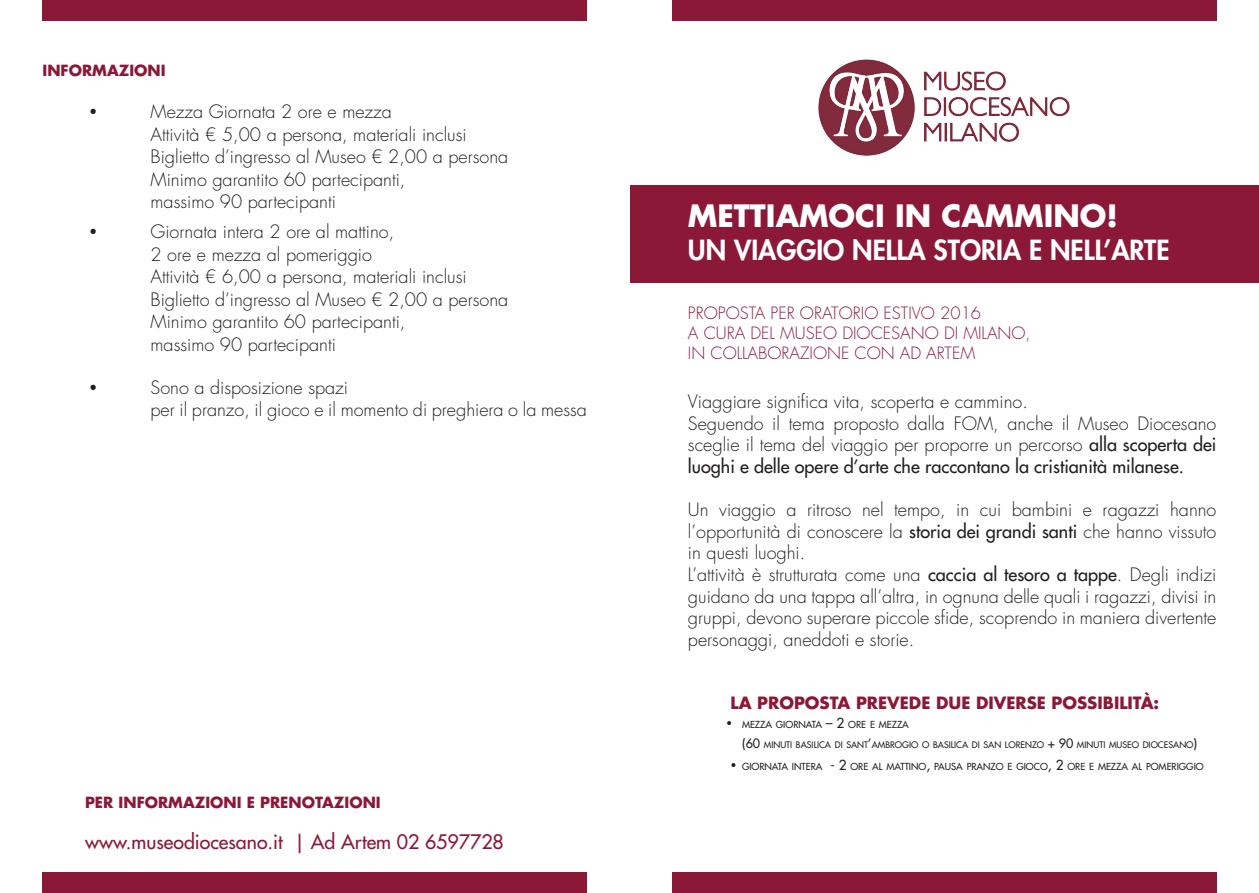
<style>
.page{position:relative;width:1259px;height:893px;background:#fff}
.page>*{position:absolute;margin:0;border:0;box-sizing:border-box;transform-origin:0 0}
.t1{font:700 30px "Futura Std";color:#fff}
.t2{font:800 27px "Futura Std";color:#fff}
.t3{font:500 19.5px "Futura Std";color:#8c1838}
.t4{font:300 18px/21.6px "Futura Std";color:#231f20}
.t5{font:18px "Wingdings";color:#231f20}
.t6{font:300 16.5px/19.8px "Futura Std";color:#8c1838}
.t7{font:700 16.5px "Futura Std";color:#8c1838}
.t8{font:700 15px "Futura Std";color:#8c1838}
.t9{font:500 9.45px "Futura Std";color:#231f20}
.t10{font:500 8.85px "Futura Std";color:#231f20}
.s1{font-weight:500}
.s2{font-size:13.5px}
.s3{font-size:12.6px}
</style>
<div class="page">
<div style="left:43px;top:0;width:544px;height:21px;background:#8c1838"></div>
<div style="left:672px;top:0;width:544px;height:21px;background:#8c1838"></div>
<div style="left:43px;top:872px;width:544px;height:21px;background:#8c1838"></div>
<div style="left:672px;top:872px;width:544px;height:21px;background:#8c1838"></div>
<div style="left:630px;top:185px;width:629px;height:97px;background:#8c1838"></div>
<img style="left:818px;top:59px;width:252px;height:97px">
<p class="t8" style="left:43px;top:61px;width:125px">INFORMAZIONI</p>
<p class="t5" style="left:89px;top:102px;width:10px">•</p>
<p class="t4" style="left:151px;top:101px;width:359px;line-height:22.5px">Mezza Giornata 2 ore e mezza<br>Attività € 5,00 a persona, materiali inclusi Biglietto d’ingresso al Museo € 2,00 a persona Minimo garantito 60 partecipanti,<br>massimo 90 partecipanti</p>
<p class="t5" style="left:89px;top:222px;width:10px">•</p>
<p class="t4" style="left:151px;top:221px;width:359px;line-height:22.5px">Giornata intera 2 ore al mattino,<br>2 ore e mezza al pomeriggio<br>Attività € 6,00 a persona, materiali inclusi Biglietto d’ingresso al Museo € 2,00 a persona Minimo garantito 60 partecipanti,<br>massimo 90 partecipanti</p>
<p class="t5" style="left:89px;top:378px;width:10px">•</p>
<p class="t4" style="left:151px;top:377px;width:438px">Sono a disposizione spazi<br>per il pranzo, il gioco e il momento di preghiera o la messa</p>
<p class="t8" style="left:85px;top:792px;width:297px">PER INFORMAZIONI E PRENOTAZIONI</p>
<p class="t3" style="left:85px;top:829px;width:420px">www.museodiocesano.it | Ad Artem 02 6597728</p>
<h1 class="t1" style="left:688px;top:196px;width:431px">METTIAMOCI IN CAMMINO!</h1>
<h2 class="t2" style="left:688px;top:233px;width:483px">UN VIAGGIO NELLA STORIA E NELL’ARTE</h2>
<p class="t6" style="left:688px;top:304px;width:344px">PROPOSTA PER ORATORIO ESTIVO 2016<br>A CURA DEL MUSEO DIOCESANO DI MILANO,<br>IN COLLABORAZIONE CON AD ARTEM</p>
<p class="t4" style="left:688px;top:391px;width:530px">Viaggiare significa vita, scoperta e cammino.<br>Seguendo il tema proposto dalla FOM, anche il Museo Diocesano sceglie il tema del viaggio per proporre un percorso <span class="s1">alla scoperta dei luoghi e delle opere d’arte che raccontano la cristianità milanese.</span></p>
<p class="t4" style="left:688px;top:499px;width:530px">Un viaggio a ritroso nel tempo, in cui bambini e ragazzi hanno l’opportunità di conoscere la <span class="s1">storia dei grandi santi</span> che hanno vissuto in questi luoghi.<br>L’attività è strutturata come una <span class="s1">caccia al tesoro a tappe</span>. Degli indizi guidano da una tappa all’altra, in ognuna delle quali i ragazzi, divisi in gruppi, devono superare piccole sfide, scoprendo in maniera divertente personaggi, aneddoti e storie.</p>
<p class="t7" style="left:730px;top:692px;width:430px">LA PROPOSTA PREVEDE DUE DIVERSE POSSIBILITÀ:</p>
<p class="t9" style="left:726px;top:719px;width:184px">• MEZZA GIORNATA <span class="s2">– 2</span> ORE E MEZZA</p>
<p class="t10" style="left:742px;top:739px;width:457px"><span class="s3">(60</span> MINUTI BASILICA DI SANT<span class="s3">’</span>AMBROGIO O BASILICA DI SAN LORENZO <span class="s3">+ 90</span> MINUTI MUSEO DIOCESANO<span class="s3">)</span></p>
<p class="t9" style="left:730px;top:761px;width:475px">• GIORNATA INTERA <span class="s2">- 2</span> ORE AL MATTINO<span class="s2">,</span> PAUSA PRANZO E GIOCO<span class="s2">, 2</span> ORE E MEZZA AL POMERIGGIO</p>
</div>
